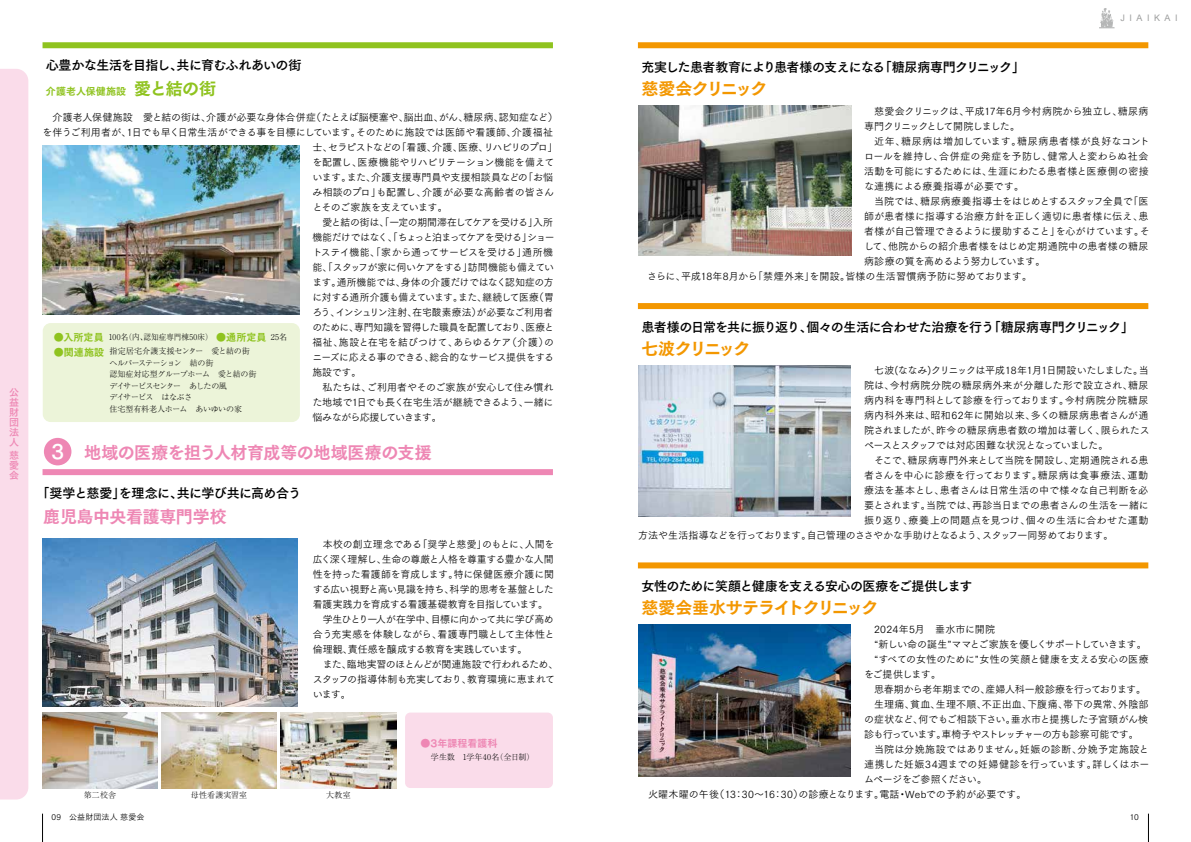
<style>
.page{position:relative;width:1191px;height:842px;background:#fff}
.page>*{position:absolute;margin:0;border:0;box-sizing:border-box;transform-origin:0 0}
.t1{font:17px "Tsuku Go Pro E";letter-spacing:-.025em;color:#ee87b4}
.t2{font:17px "Tsuku Go Pro E";letter-spacing:-.08em;color:#f39700}
.t3{font:17px "Tsuku Go Pro E";letter-spacing:-.105em;color:#f39700}
.t4{font:17px "Tsuku Go Pro E";letter-spacing:-.12em;color:#f39700}
.t5{font:13px "Tsuku Go Pro B";letter-spacing:-.045em;color:#000}
.t6{font:10px/15px "Tsuku Go Pro R";letter-spacing:-.02em;color:#000}
.t7{font:10px "Tsuku Go Pro R";color:#000}
.t8{font:10px "Tsuku Go Pro R";letter-spacing:-.045em;color:#000}
.t9{font:10px/15px "Tsuku Go Pro R";letter-spacing:.005em;color:#000}
.t10{font:10px "Tsuku Go Pro R";letter-spacing:.01em;color:#000}
.t11{font:10px "Tsuku Go Pro R";letter-spacing:-.06em;color:#000}
.t12{font:10px "Tsuku Go Pro R";letter-spacing:-.065em;color:#000}
.t13{font:10px "Tsuku Go Pro R";letter-spacing:.015em;color:#000}
.t14{font:10px "Tsuku Go Pro R";letter-spacing:-.055em;color:#000}
.t15{font:10px "Tsuku Go Pro R";letter-spacing:-.05em;color:#000}
.t16{font:10px "Tsuku Go Pro R";letter-spacing:.02em;color:#000}
.t17{font:10px "Tsuku Go Pro R";letter-spacing:-.085em;color:#000}
.t18{font:10px "Tsuku Go Pro R";letter-spacing:-.095em;color:#000}
.t19{font:10px "Tsuku Go Pro R";letter-spacing:-.08em;color:#000}
.t20{font:10px "Tsuku Go Pro R";letter-spacing:-.04em;color:#000}
.t21{font:10px "Tsuku Go Pro R";letter-spacing:-.09em;color:#000}
.t22{font:10px "Tsuku Go Pro E";letter-spacing:.01em;color:#8fc31f}
.t23{font:10px "Tsuku Go Pro R";letter-spacing:-.07em;color:#000}
.t24{font:10px/10px "Tsuku Go Pro B";color:#ee87b4;text-align:justify}
.t25{font:10px "Tsuku Go Pro E";letter-spacing:-.005em;color:#ee87b4}
.t26{font:9px "Arial";letter-spacing:.5em;color:#9fa0a0}
.t27{font:300 8px/11.5px "Ryumin Pro";letter-spacing:-.05em;color:#000}
.t28{font:300 8px "Ryumin Pro";letter-spacing:.02em;color:#000;scale:.95 1}
.t29{font:300 8px "Ryumin Pro";letter-spacing:.025em;color:#000}
.t30{font:8px "Tsuku Go Pro R";letter-spacing:.01em;color:#000}
.t31{font:300 8px "Ryumin Pro";letter-spacing:-.025em;color:#000}
.t32{font:300 8px "Ryumin Pro";letter-spacing:.005em;color:#000}
.s1{font-size:17px}
.s2{font-family:"Tsuku Go Pro E";font-weight:400;font-size:10px;color:#8fc31f}
.s3{font-family:"Tsuku Go Pro B";font-size:20px;color:#fff}
</style>
<div class="page">
<div style="left:0;top:69px;width:28px;height:730px;background:#fadcea"></div>
<div style="left:405px;top:713px;width:148px;height:75px;background:#fadcea;border-radius:5px"></div>
<div style="left:44px;top:438px;width:27px;height:27px;background:#ee87b4;border-radius:50%"></div>
<img style="left:42px;top:539px;width:256px;height:167px">
<img style="left:42px;top:713px;width:116px;height:75px">
<img style="left:161px;top:713px;width:115px;height:75px">
<img style="left:281px;top:713px;width:115px;height:75px">
<img style="left:42px;top:145px;width:258px;height:169px">
<div style="left:43px;top:42px;width:510px;height:6px;background:#8fc31f"></div>
<img style="left:638px;top:106px;width:213px;height:149px">
<div style="left:638px;top:42px;width:510px;height:6px;background:#f39700"></div>
<img style="left:638px;top:365px;width:212px;height:152px">
<div style="left:638px;top:303px;width:510px;height:6px;background:#f39700"></div>
<div style="left:43px;top:469px;width:510px;height:6px;background:#ee87b4"></div>
<img style="left:638px;top:624px;width:212px;height:152px">
<div style="left:638px;top:562px;width:510px;height:6px;background:#f39700"></div>
<div style="left:43px;top:323px;width:257px;height:99px;background:#ecf4d9;border-radius:8px"></div>
<svg style="left:1099px;top:8px;width:15px;height:20px"></svg>
<svg style="left:42px;top:814px;width:1px;height:28px"></svg>
<svg style="left:1148px;top:814px;width:1px;height:28px"></svg>
<p class="t24" style="left:9px;top:386px;width:11px">公益財団法人</p>
<p class="t24" style="left:9px;top:449px;width:11px">慈愛会</p>
<h2 class="t5" style="left:46px;top:54px;width:257px">心豊かな生活を目指し、共に育むふれあいの街</h2>
<p class="t22" style="left:46px;top:82px;width:172px">介護老人保健施設 <span class="s1">愛と結の街</span></p>
<p class="t7" style="left:53px;top:109px;width:507px">介護老人保健施設　愛と結の街は、介護が必要な身体合併症（たとえば脳梗塞や、脳出血、がん、糖尿病、認知症など）</p>
<p class="t6" style="left:43px;top:124px;width:512px">を伴うご利用者が、1日でも早く日常生活ができる事を目標にしています。そのために施設では医師や看護師、介護福祉</p>
<p class="t18" style="left:312px;top:139px;width:247px">士、セラピストなどの「看護、介護、医療、リハビリのプロ」</p>
<p class="t6" style="left:312px;top:154px;width:243px">を配置し、医療機能やリハビリテーション機能を備えて</p>
<p class="t6" style="left:312px;top:169px;width:242px">います。また、介護支援専門員や支援相談員などの「お悩</p>
<p class="t7" style="left:312px;top:184px;width:243px">み相談のプロ」も配置し、介護が必要な高齢者の皆さん</p>
<p class="t8" style="left:312px;top:199px;width:137px">とそのご家族を支えています。</p>
<p class="t11" style="left:322px;top:214px;width:232px">愛と結の街は、「一定の期間滞在してケアを受ける」入所</p>
<p class="t19" style="left:312px;top:229px;width:244px">機能だけではなく、「ちょっと泊まってケアを受ける」ショー</p>
<p class="t6" style="left:312px;top:244px;width:242px">トステイ機能、「家から通ってサービスを受ける」通所機</p>
<p class="t14" style="left:312px;top:259px;width:243px">能、「スタッフが家に伺いケアをする」訪問機能も備えてい</p>
<p class="t6" style="left:312px;top:274px;width:243px">ます。通所機能では、身体の介護だけではなく認知症の方</p>
<p class="t15" style="left:312px;top:289px;width:243px">に対する通所介護も備えています。また、継続して医療（胃</p>
<p class="t6" style="left:312px;top:304px;width:242px">ろう、インシュリン注射、在宅酸素療法）が必要なご利用者</p>
<p class="t11" style="left:312px;top:319px;width:243px">のために、専門知識を習得した職員を配置しており、医療と</p>
<p class="t9" style="left:312px;top:334px;width:243px">福祉、施設と在宅を結びつけて、あらゆるケア（介護）の</p>
<p class="t6" style="left:312px;top:349px;width:243px">ニーズに応える事のできる、総合的なサービス提供をする</p>
<p class="t6" style="left:312px;top:364px;width:50px">施設です。</p>
<p class="t7" style="left:322px;top:379px;width:232px">私たちは、ご利用者やそのご家族が安心して住み慣れ</p>
<p class="t6" style="left:312px;top:394px;width:243px">た地域で1日でも長く在宅生活が継続できるよう、一緒に</p>
<p class="t21" style="left:312px;top:409px;width:131px">悩みながら応援していきます。</p>
<p class="t28" style="left:54px;top:331px;width:247px"><span class="s2">●入所定員</span> 100名（内、認知症専門棟50床） <span class="s2">●通所定員</span> 25名</p>
<p class="t27" style="left:109px;top:345px;width:149px;text-indent:-55px"><span class="s2">●関連施設</span> 指定居宅介護支援センター　愛と結の街ヘルパーステーション　結の街<br>認知症対応型グループホーム　愛と結の街デイサービスセンター　あしたの風<br>デイサービス　はなぶさ<br>住宅型有料老人ホーム　あいゆいの家</p>
<h1 class="t1" style="left:51px;top:438px;width:382px"><span class="s3">3</span> 地域の医療を担う人材育成等の地域医療の支援</h1>
<h2 class="t5" style="left:37px;top:481px;width:266px">「奨学と慈愛」を理念に、共に学び共に高め合う</h2>
<h1 class="t1" style="left:43px;top:501px;width:185px">鹿児島中央看護専門学校</h1>
<p class="t6" style="left:323px;top:535px;width:233px">本校の創立理念である「奨学と慈愛」のもとに、人間を</p>
<p class="t8" style="left:313px;top:550px;width:242px">広く深く理解し、生命の尊厳と人格を尊重する豊かな人間</p>
<p class="t6" style="left:313px;top:565px;width:243px">性を持った看護師を育成します。特に保健医療介護に関</p>
<p class="t8" style="left:313px;top:580px;width:242px">する広い視野と高い見識を持ち、科学的思考を基盤とした</p>
<p class="t14" style="left:313px;top:595px;width:237px">看護実践力を育成する看護基礎教育を目指しています。</p>
<p class="t15" style="left:323px;top:610px;width:232px">学生ひとり一人が在学中、目標に向かって共に学び高め</p>
<p class="t6" style="left:313px;top:625px;width:243px">合う充実感を体験しながら、看護専門職として主体性と</p>
<p class="t8" style="left:313px;top:640px;width:216px">倫理観、責任感を醸成する教育を実践しています。</p>
<p class="t20" style="left:323px;top:655px;width:237px">また、臨地実習のほとんどが関連施設で行われるため、</p>
<p class="t8" style="left:313px;top:670px;width:244px">スタッフの指導体制も充実しており、教育環境に恵まれて</p>
<p class="t6" style="left:313px;top:685px;width:39px">います。</p>
<p class="t25" style="left:420px;top:734px;width:78px">●3年課程看護科</p>
<p class="t29" style="left:431px;top:750px;width:105px">学生数　1学年40名（全日制）</p>
<p class="t31" style="left:84px;top:788px;width:34px">第二校舎</p>
<p class="t32" style="left:191px;top:788px;width:58px">母性看護実習室</p>
<p class="t31" style="left:326px;top:788px;width:26px">大教室</p>
<h2 class="t5" style="left:641px;top:56px;width:385px">充実した患者教育により患者様の支えになる「糖尿病専門クリニック」</h2>
<h1 class="t3" style="left:641px;top:73px;width:127px">慈愛会クリニック</h1>
<p class="t26" style="left:1120px;top:12px;width:59px">JIAIKAI</p>
<p class="t6" style="left:864px;top:102px;width:286px;text-indent:10px">慈愛会クリニックは、平成17年6月今村病院から独立し、糖尿病専門クリニックとして開院しました。</p>
<p class="t9" style="left:864px;top:132px;width:287px;text-indent:10px">近年、糖尿病は増加しています。糖尿病患者様が良好なコントロールを維持し、合併症の発症を予防し、健常人と変わらぬ社会活動を可能にするためには、生涯にわたる患者様と医療側の密接な連携による療養指導が必要です。</p>
<p class="t6" style="left:874px;top:192px;width:276px">当院では、糖尿病療養指導士をはじめとするスタッフ全員で「医</p>
<p class="t10" style="left:864px;top:208px;width:286px">師が患者様に指導する治療方針を正しく適切に患者様に伝え、患</p>
<p class="t6" style="left:864px;top:222px;width:287px">者様が自己管理できるように援助すること」を心がけています。そ</p>
<p class="t10" style="left:864px;top:238px;width:286px">して、他院からの紹介患者様をはじめ定期通院中の患者様の糖尿</p>
<p class="t8" style="left:864px;top:253px;width:183px">病診療の質を高めるよう努力しています。</p>
<p class="t6" style="left:647px;top:267px;width:386px">さらに、平成18年8月から「禁煙外来」を開設。皆様の生活習慣病予防に努めております。</p>
<h2 class="t5" style="left:641px;top:315px;width:494px">患者様の日常を共に振り返り、個々の生活に合わせた治療を行う「糖尿病専門クリニック」</h2>
<h1 class="t4" style="left:641px;top:333px;width:111px">七波クリニック</h1>
<p class="t6" style="left:864px;top:361px;width:287px;text-indent:10px">七波(ななみ)クリニックは平成18年1月1日開設いたしました。当院は、今村病院分院の糖尿病外来が分離した形で設立され、糖尿病内科を専門科として診療を行っております。今村病院分院糖尿病内科外来は、昭和62年に開始以来、多くの糖尿病患者さんが通院されましたが、昨今の糖尿病患者数の増加は著しく、限られたスペースとスタッフでは対応困難な状況となっていました。</p>
<p class="t6" style="left:874px;top:451px;width:276px">そこで、糖尿病専門外来として当院を開設し、定期通院される患</p>
<p class="t13" style="left:864px;top:467px;width:286px">者さんを中心に診療を行っております。糖尿病は食事療法、運動</p>
<p class="t6" style="left:864px;top:481px;width:286px">療法を基本とし、患者さんは日常生活の中で様々な自己判断を必</p>
<p class="t6" style="left:864px;top:496px;width:286px">要とされます。当院では、再診当日までの患者さんの生活を一緒に</p>
<p class="t13" style="left:864px;top:512px;width:286px">振り返り、療養上の問題点を見つけ、個々の生活に合わせた運動</p>
<p class="t12" style="left:638px;top:527px;width:477px">方法や生活指導などを行っております。自己管理のささやかな手助けとなるよう、スタッフ一同努めております。</p>
<h2 class="t5" style="left:641px;top:575px;width:333px">女性のために笑顔と健康を支える安心の医療をご提供します</h2>
<h1 class="t2" style="left:641px;top:592px;width:238px">慈愛会垂水サテライトクリニック</h1>
<p class="t16" style="left:874px;top:621px;width:123px">2024年5月　垂水市に開院</p>
<p class="t11" style="left:874px;top:636px;width:274px">“新しい命の誕生”ママとご家族を優しくサポートしていきます。</p>
<p class="t6" style="left:874px;top:651px;width:276px">“すべての女性のために”女性の笑顔と健康を支える安心の医療</p>
<p class="t12" style="left:864px;top:666px;width:79px">をご提供します。</p>
<p class="t6" style="left:874px;top:681px;width:274px">思春期から老年期までの、産婦人科一般診療を行っております。</p>
<p class="t10" style="left:874px;top:696px;width:276px">生理痛、貧血、生理不順、不正出血、下腹痛、帯下の異常、外陰部</p>
<p class="t6" style="left:864px;top:711px;width:286px">の症状など、何でもご相談下さい。垂水市と提携した子宮頸がん検</p>
<p class="t17" style="left:864px;top:726px;width:276px">診も行っています。車椅子やストレッチャーの方も診察可能です。</p>
<p class="t16" style="left:874px;top:741px;width:276px">当院は分娩施設ではありません。妊娠の診断、分娩予定施設と</p>
<p class="t7" style="left:864px;top:756px;width:287px">連携した妊娠34週までの妊婦健診を行っています。詳しくはホー</p>
<p class="t23" style="left:864px;top:771px;width:125px">ムページをご参照ください。</p>
<p class="t7" style="left:648px;top:786px;width:380px">火曜木曜の午後（13：30～16：30）の診療となります。電話・Webでの予約が必要です。</p>
<p class="t30" style="left:52px;top:810px;width:94px">09　公益財団法人 慈愛会</p>
<p class="t30" style="left:1129px;top:810px;width:11px">10</p>
</div>
